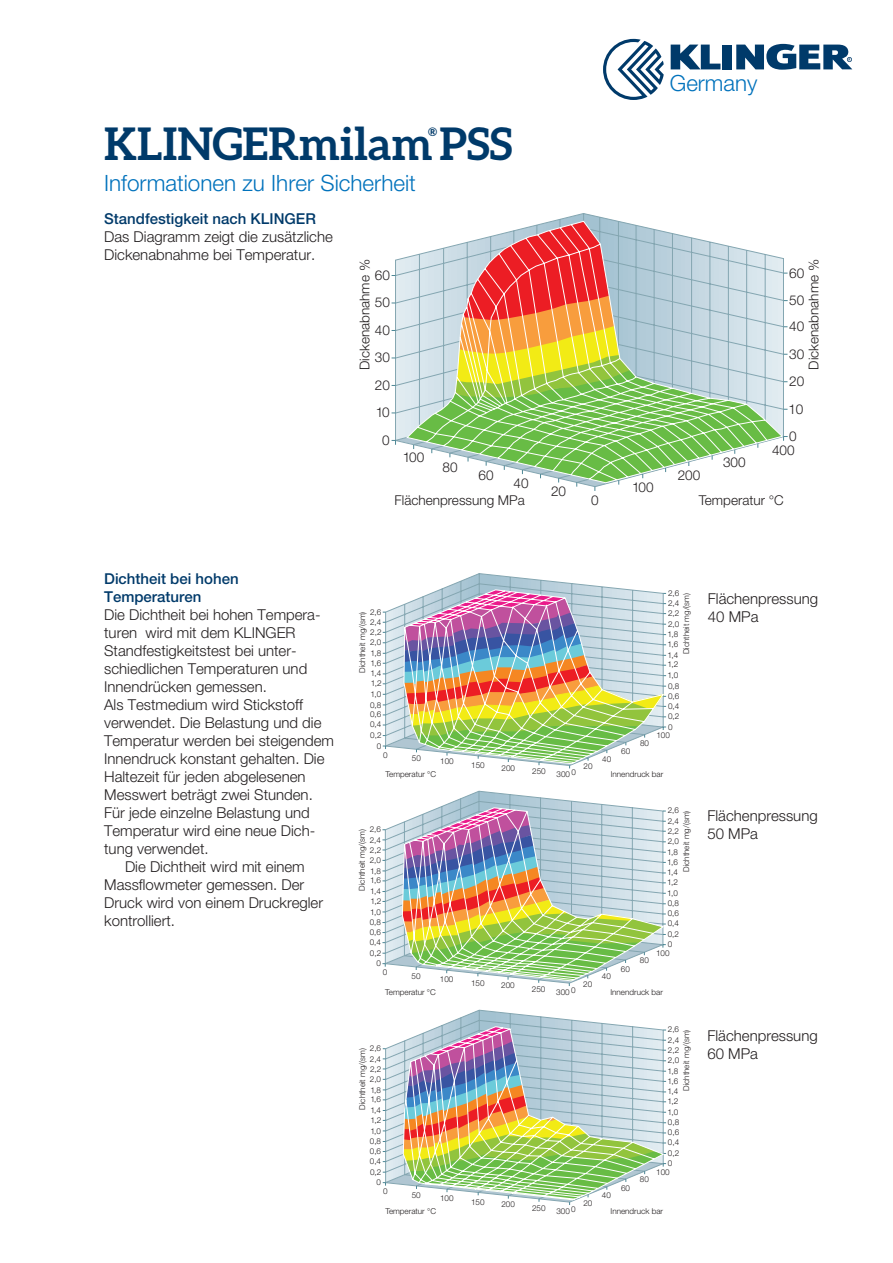
<style>
.page{position:relative;width:893px;height:1263px;background:#fff}
.page>*{position:absolute;margin:0;border:0;box-sizing:border-box;transform-origin:0 0}
.t1{font:700 45px "Aleo";color:#003a6a}
.t2{font:300 22.5px "Helvetica Neue LT Pro";color:#0072bc}
.t3{font:300 22.35px "Helvetica Neue LT Pro";color:#0072bc}
.t4{font:300 15px/18px "Helvetica Neue LT Pro";color:#231f20}
.t5{font:500 15px/18px "Helvetica Neue LT Pro";color:#003a6a}
.t6{font:300 13.5px "Helvetica Neue LT Pro";color:#231f20}
.t7{font:700 11.7px "Aleo";color:#003a6a}
.t8{font:300 8.1px/10.2px "Helvetica Neue LT Pro";color:#231f20}
</style>
<div class="page">
<svg style="left:392px;top:213px;width:396px;height:278px"></svg>
<svg style="left:407px;top:221px;width:376px;height:262px;background:#c3c7a3"></svg>
<svg style="left:383px;top:573px;width:283px;height:195px"></svg>
<svg style="left:404px;top:590px;width:260px;height:174px;background:#bab6a0"></svg>
<svg style="left:382px;top:791px;width:284px;height:195px"></svg>
<svg style="left:402px;top:807px;width:261px;height:174px;background:#b8bfa9"></svg>
<svg style="left:383px;top:1010px;width:283px;height:195px"></svg>
<svg style="left:403px;top:1026px;width:261px;height:174px;background:#b9c3ab"></svg>
<div style="left:723px;top:45px;width:9px;height:24px;background:#003a6a"></div>
<svg style="left:671px;top:45px;width:49px;height:24px"></svg>
<svg style="left:736px;top:44px;width:116px;height:26px"></svg>
<svg style="left:603px;top:39px;width:61px;height:61px"></svg>
<h1 class="t1" style="left:104px;top:118px;width:410px">KLINGERmilamPSS</h1>
<p class="t7" style="left:428px;top:125px;width:11px">®</p>
<h2 class="t2" style="left:104px;top:170px;width:313px">Informationen zu Ihrer Sicherheit</h2>
<p class="t5" style="left:104px;top:209px;width:213px">Standfestigkeit nach KLINGER</p>
<p class="t4" style="left:104px;top:227px;width:230px">Das Diagramm zeigt die zusätzliche<br>Dickenabnahme bei Temperatur.</p>
<p class="t6" style="left:356px;top:370px;width:112px;rotate:-90deg">Dickenabnahme %</p>
<p class="t6" style="left:375px;top:267px;width:17px">60</p>
<p class="t6" style="left:375px;top:294px;width:17px">50</p>
<p class="t6" style="left:375px;top:322px;width:17px">40</p>
<p class="t6" style="left:375px;top:349px;width:17px">30</p>
<p class="t6" style="left:375px;top:377px;width:17px">20</p>
<p class="t6" style="left:376px;top:404px;width:16px">10</p>
<h3 class="t3" style="left:670px;top:69px;width:89px">Germany</h3>
<p class="t6" style="left:805px;top:370px;width:112px;rotate:-90deg">Dickenabnahme %</p>
<p class="t6" style="left:789px;top:264px;width:17px">60</p>
<p class="t6" style="left:789px;top:292px;width:17px">50</p>
<p class="t6" style="left:789px;top:318px;width:17px">40</p>
<p class="t6" style="left:789px;top:346px;width:17px">30</p>
<p class="t6" style="left:789px;top:373px;width:17px">20</p>
<p class="t6" style="left:788px;top:401px;width:17px">10</p>
<p class="t6" style="left:789px;top:428px;width:9px">0</p>
<p class="t6" style="left:382px;top:432px;width:9px">0</p>
<p class="t6" style="left:772px;top:442px;width:24px">400</p>
<p class="t6" style="left:403px;top:449px;width:23px">100</p>
<p class="t6" style="left:723px;top:454px;width:24px">300</p>
<p class="t6" style="left:442px;top:458px;width:17px">80</p>
<p class="t6" style="left:678px;top:466px;width:24px">200</p>
<p class="t6" style="left:479px;top:467px;width:17px">60</p>
<p class="t6" style="left:514px;top:475px;width:17px">40</p>
<p class="t6" style="left:632px;top:479px;width:23px">100</p>
<p class="t6" style="left:551px;top:483px;width:17px">20</p>
<p class="t6" style="left:395px;top:492px;width:132px">Flächenpressung MPa</p>
<p class="t6" style="left:699px;top:492px;width:86px">Temperatur °C</p>
<p class="t6" style="left:591px;top:492px;width:9px">0</p>
<p class="t5" style="left:104px;top:569px;width:136px">Dichtheit bei hohen<br>Temperaturen</p>
<p class="t4" style="left:104px;top:605px;width:218px">Die Dichtheit bei hohen Tempera-</p>
<p class="t4" style="left:104px;top:623px;width:193px">turen wird mit dem KLINGER</p>
<p class="t4" style="left:104px;top:641px;width:194px">Standfestigkeitstest bei unter-</p>
<p class="t4" style="left:104px;top:659px;width:205px">schiedlichen Temperaturen und</p>
<p class="t4" style="left:104px;top:677px;width:164px">Innendrücken gemessen.</p>
<p class="t4" style="left:104px;top:695px;width:200px">Als Testmedium wird Stickstoff</p>
<p class="t4" style="left:104px;top:713px;width:219px">verwendet. Die Belastung und die</p>
<p class="t4" style="left:104px;top:731px;width:231px">Temperatur werden bei steigendem</p>
<p class="t4" style="left:104px;top:749px;width:222px">Innendruck konstant gehalten. Die</p>
<p class="t4" style="left:104px;top:767px;width:203px">Haltezeit für jeden abgelesenen</p>
<p class="t4" style="left:104px;top:785px;width:210px">Messwert beträgt zwei Stunden.</p>
<p class="t4" style="left:104px;top:803px;width:207px">Für jede einzelne Belastung und</p>
<p class="t4" style="left:104px;top:821px;width:213px">Temperatur wird eine neue Dich-</p>
<p class="t4" style="left:104px;top:839px;width:106px">tung verwendet.</p>
<p class="t4" style="left:125px;top:857px;width:181px">Die Dichtheit wird mit einem</p>
<p class="t4" style="left:104px;top:875px;width:202px">Massflowmeter gemessen. Der</p>
<p class="t4" style="left:104px;top:893px;width:220px">Druck wird von einem Druckregler</p>
<p class="t4" style="left:104px;top:911px;width:72px">kontrolliert.</p>
<p class="t8" style="left:668px;top:588px;width:13px">2,6<br>2,4<br>2,2<br>2,0<br>1,8<br>1,6</p>
<p class="t8" style="left:668px;top:650px;width:12px;line-height:9.8px">1,4<br>1,2</p>
<p class="t8" style="left:668px;top:670px;width:13px">1,0<br>0,8<br>0,6<br>0,4<br>0,2</p>
<p class="t8" style="left:681px;top:654px;width:63px;rotate:-90deg">Dichtheit mg/(sm)</p>
<p class="t8" style="left:370px;top:606px;width:13px;text-align:justify">2,6<br>2,4<br>2,2<br>2,0<br>1,8<br>1,6</p>
<p class="t8" style="left:370px;top:668px;width:13px;line-height:9.8px">1,4<br>1,2</p>
<p class="t8" style="left:370px;top:689px;width:13px;text-align:justify">1,0<br>0,8<br>0,6<br>0,4<br>0,2</p>
<p class="t8" style="left:357px;top:673px;width:63px;rotate:-90deg">Dichtheit mg/(sm)</p>
<p class="t8" style="left:668px;top:721px;width:6px">0</p>
<p class="t8" style="left:656px;top:730px;width:15px">100</p>
<p class="t8" style="left:640px;top:737px;width:11px">80</p>
<p class="t8" style="left:377px;top:740px;width:6px">0</p>
<p class="t8" style="left:621px;top:746px;width:11px">60</p>
<p class="t8" style="left:383px;top:749px;width:6px">0</p>
<p class="t8" style="left:412px;top:753px;width:11px">50</p>
<p class="t8" style="left:602px;top:753px;width:11px">40</p>
<p class="t8" style="left:440px;top:756px;width:15px">100</p>
<p class="t8" style="left:471px;top:760px;width:15px">150</p>
<p class="t8" style="left:502px;top:763px;width:15px">200</p>
<p class="t8" style="left:583px;top:761px;width:11px">20</p>
<p class="t8" style="left:532px;top:766px;width:15px">250</p>
<p class="t8" style="left:556px;top:769px;width:21px">300 0</p>
<p class="t8" style="left:386px;top:769px;width:52px">Temperatur °C</p>
<p class="t8" style="left:611px;top:769px;width:54px">Innendruck bar</p>
<p class="t8" style="left:667px;top:805px;width:13px">2,6<br>2,4<br>2,2<br>2,0<br>1,8<br>1,6</p>
<p class="t8" style="left:667px;top:867px;width:12px;line-height:9.8px">1,4<br>1,2</p>
<p class="t8" style="left:667px;top:888px;width:13px">1,0<br>0,8<br>0,6<br>0,4<br>0,2</p>
<p class="t8" style="left:681px;top:872px;width:63px;rotate:-90deg">Dichtheit mg/(sm)</p>
<p class="t8" style="left:370px;top:824px;width:13px;text-align:justify">2,6<br>2,4<br>2,2<br>2,0<br>1,8<br>1,6</p>
<p class="t8" style="left:370px;top:886px;width:13px;line-height:9.8px">1,4<br>1,2</p>
<p class="t8" style="left:370px;top:906px;width:13px;text-align:justify">1,0<br>0,8<br>0,6<br>0,4<br>0,2</p>
<p class="t8" style="left:357px;top:890px;width:63px;rotate:-90deg">Dichtheit mg/(sm)</p>
<p class="t8" style="left:668px;top:939px;width:6px">0</p>
<p class="t8" style="left:656px;top:947px;width:15px">100</p>
<p class="t8" style="left:640px;top:955px;width:11px">80</p>
<p class="t8" style="left:376px;top:958px;width:6px">0</p>
<p class="t8" style="left:621px;top:963px;width:11px">60</p>
<p class="t8" style="left:383px;top:967px;width:6px">0</p>
<p class="t8" style="left:412px;top:971px;width:11px">50</p>
<p class="t8" style="left:602px;top:971px;width:11px">40</p>
<p class="t8" style="left:440px;top:974px;width:15px">100</p>
<p class="t8" style="left:471px;top:977px;width:15px">150</p>
<p class="t8" style="left:501px;top:980px;width:15px">200</p>
<p class="t8" style="left:583px;top:979px;width:11px">20</p>
<p class="t8" style="left:532px;top:983px;width:15px">250</p>
<p class="t8" style="left:556px;top:987px;width:21px">300 0</p>
<p class="t8" style="left:385px;top:987px;width:52px">Temperatur °C</p>
<p class="t8" style="left:610px;top:987px;width:54px">Innendruck bar</p>
<p class="t8" style="left:667px;top:1024px;width:13px">2,6<br>2,4<br>2,2<br>2,0<br>1,8<br>1,6</p>
<p class="t8" style="left:667px;top:1086px;width:12px;line-height:9.8px">1,4<br>1,2</p>
<p class="t8" style="left:667px;top:1107px;width:13px">1,0<br>0,8<br>0,6<br>0,4<br>0,2</p>
<p class="t8" style="left:681px;top:1091px;width:63px;rotate:-90deg">Dichtheit mg/(sm)</p>
<p class="t8" style="left:370px;top:1043px;width:13px;text-align:justify">2,6<br>2,4<br>2,2<br>2,0<br>1,8<br>1,6</p>
<p class="t8" style="left:370px;top:1105px;width:13px;line-height:9.8px">1,4<br>1,2</p>
<p class="t8" style="left:370px;top:1125px;width:13px;text-align:justify">1,0<br>0,8<br>0,6<br>0,4<br>0,2</p>
<p class="t8" style="left:357px;top:1109px;width:63px;rotate:-90deg">Dichtheit mg/(sm)</p>
<p class="t8" style="left:668px;top:1158px;width:6px">0</p>
<p class="t8" style="left:656px;top:1166px;width:15px">100</p>
<p class="t8" style="left:640px;top:1174px;width:11px">80</p>
<p class="t8" style="left:377px;top:1177px;width:6px">0</p>
<p class="t8" style="left:621px;top:1182px;width:11px">60</p>
<p class="t8" style="left:383px;top:1186px;width:6px">0</p>
<p class="t8" style="left:412px;top:1190px;width:11px">50</p>
<p class="t8" style="left:602px;top:1190px;width:11px">40</p>
<p class="t8" style="left:440px;top:1193px;width:15px">100</p>
<p class="t8" style="left:471px;top:1196px;width:15px">150</p>
<p class="t8" style="left:501px;top:1199px;width:15px">200</p>
<p class="t8" style="left:583px;top:1197px;width:11px">20</p>
<p class="t8" style="left:532px;top:1202px;width:15px">250</p>
<p class="t8" style="left:556px;top:1206px;width:21px">300 0</p>
<p class="t8" style="left:385px;top:1206px;width:52px">Temperatur °C</p>
<p class="t8" style="left:611px;top:1206px;width:54px">Innendruck bar</p>
<p class="t4" style="left:708px;top:589px;width:112px">Flächenpressung<br>40 MPa</p>
<p class="t4" style="left:707px;top:807px;width:112px">Flächenpressung<br>50 MPa</p>
<p class="t4" style="left:707px;top:1026px;width:112px">Flächenpressung<br>60 MPa</p>
</div>
